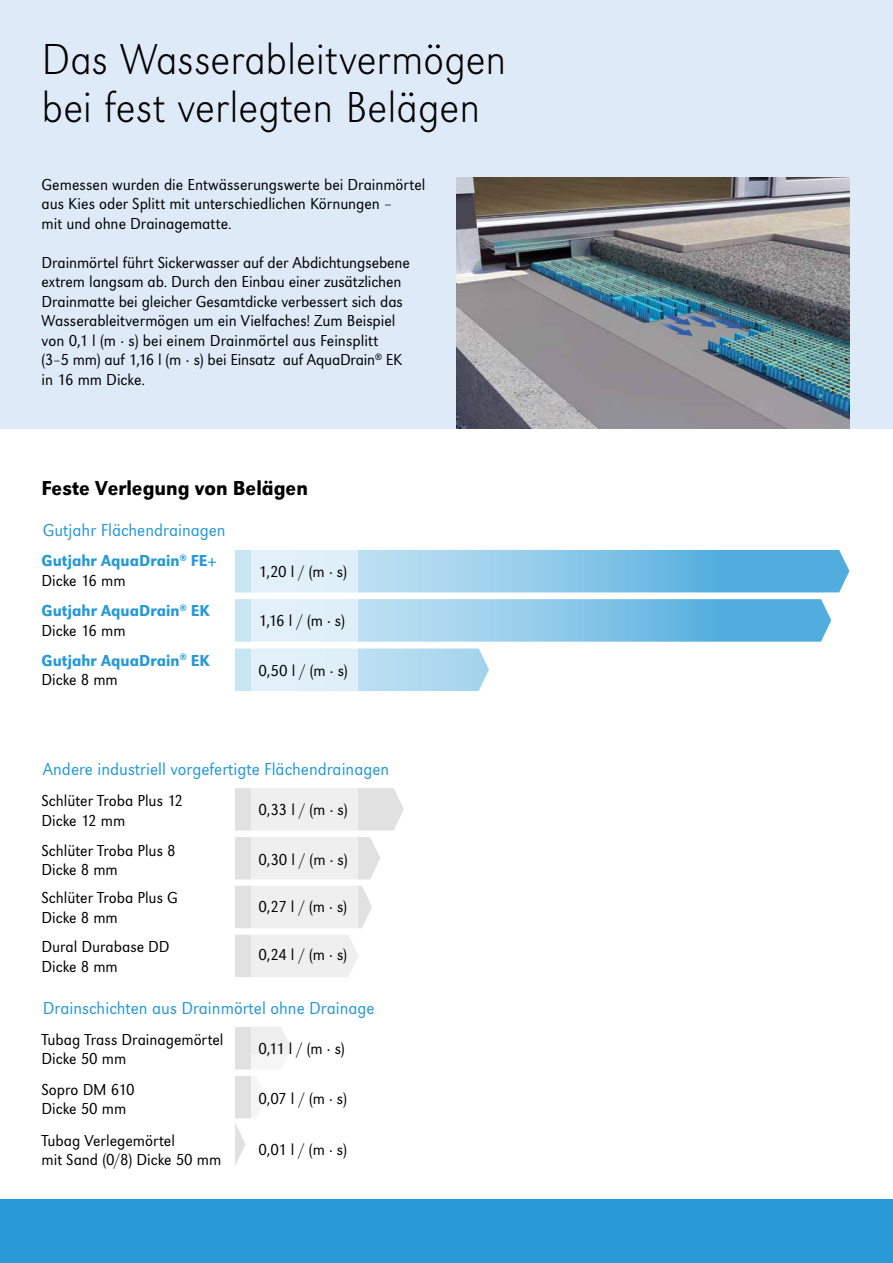
<style>
.page{position:relative;width:893px;height:1263px;background:#fff}
.page>*{position:absolute;margin:0;border:0;box-sizing:border-box;transform-origin:0 0}
.t1{font:300 expanded 45px/48px "URW Grotesk Nar";color:#000}
.t2{font:500 21px "URW Grotesk Nar";color:#000}
.t3{font:300 18px "URW Grotesk Nar";color:#2699d6}
.t4{font:300 16.5px/19.5px "URW Grotesk Nar";color:#000}
.t5{font:500 16.5px/19.5px "URW Grotesk Nar";letter-spacing:.005em;color:#2699d6}
.s1{font-weight:300;color:#000}
</style>
<div class="page">
<div style="left:0;top:0;width:893px;height:428px;background:#dfeaf8"></div>
<svg style="left:235px;top:935px;width:124px;height:42px"></svg>
<svg style="left:235px;top:886px;width:137px;height:42px"></svg>
<svg style="left:235px;top:1076px;width:16px;height:89px"></svg>
<svg style="left:235px;top:1027px;width:16px;height:42px"></svg>
<div style="left:718px;top:550px;width:131px;height:42px;background:#51adde"></div>
<svg style="left:718px;top:599px;width:113px;height:43px;background:#5ab1df"></svg>
<svg style="left:235px;top:788px;width:169px;height:43px;background:#e3e3e3"></svg>
<svg style="left:235px;top:837px;width:145px;height:42px;background:#e4e4e4"></svg>
<svg style="left:235px;top:549px;width:483px;height:142px"></svg>
<svg style="left:251px;top:549px;width:106px;height:506px"></svg>
<img style="left:456px;top:178px;width:393px;height:250px">
<div style="left:0;top:1199px;width:893px;height:64px;background:#2699d6"></div>
<h1 class="t1" style="left:42px;top:35px;width:467px">Das Wasserableitvermögen bei fest verlegten Belägen</h1>
<p class="t4" style="left:42px;top:174px;width:385px">Gemessen wurden die Entwässerungswerte bei Drainmörtel aus Kies oder Splitt mit unterschiedlichen Körnungen –<br>mit und ohne Drainagematte.</p>
<p class="t4" style="left:42px;top:252px;width:370px">Drainmörtel führt Sickerwasser auf der Abdichtungsebene extrem langsam ab. Durch den Einbau einer zusätzlichen Drainmatte bei gleicher Gesamtdicke verbessert sich das Wasserableitvermögen um ein Vielfaches! Zum Beispiel von 0,1 l (m · s) bei einem Drainmörtel aus Feinsplitt (3–5 mm) auf 1,16 l (m · s) bei Einsatz auf AquaDrain<sup>®</sup> EK in 16 mm Dicke.</p>
<p class="t2" style="left:42px;top:476px;width:268px">Feste Verlegung von Belägen</p>
<p class="t3" style="left:43px;top:519px;width:184px">Gutjahr Flächendrainagen</p>
<p class="t5" style="left:42px;top:551px;width:177px">Gutjahr AquaDrain<sup>®</sup> FE+<br><span class="s1">Dicke 16 mm</span></p>
<p class="t5" style="left:42px;top:601px;width:170px">Gutjahr AquaDrain<sup>®</sup> EK<br><span class="s1">Dicke 16 mm</span></p>
<p class="t5" style="left:42px;top:651px;width:170px">Gutjahr AquaDrain<sup>®</sup> EK<br><span class="s1">Dicke 8 mm</span></p>
<p class="t4" style="left:259px;top:561px;width:90px">1,20 l / (m · s)</p>
<p class="t4" style="left:259px;top:610px;width:88px">1,16 l / (m · s)</p>
<p class="t4" style="left:259px;top:660px;width:91px">0,50 l / (m · s)</p>
<p class="t3" style="left:43px;top:758px;width:348px">Andere industriell vorgefertigte Flächendrainagen</p>
<p class="t4" style="left:42px;top:791px;width:143px">Schlüter Troba Plus 12<br>Dicke 12 mm</p>
<p class="t4" style="left:259px;top:800px;width:90px">0,33 l / (m · s)</p>
<p class="t4" style="left:42px;top:840px;width:136px">Schlüter Troba Plus 8<br>Dicke 8 mm</p>
<p class="t4" style="left:259px;top:850px;width:91px">0,30 l / (m · s)</p>
<p class="t4" style="left:42px;top:888px;width:138px">Schlüter Troba Plus G<br>Dicke 8 mm</p>
<p class="t4" style="left:259px;top:897px;width:90px">0,27 l / (m · s)</p>
<p class="t4" style="left:42px;top:937px;width:130px">Dural Durabase DD<br>Dicke 8 mm</p>
<p class="t4" style="left:259px;top:945px;width:90px">0,24 l / (m · s)</p>
<p class="t3" style="left:43px;top:997px;width:333px">Drainschichten aus Drainmörtel ohne Drainage</p>
<p class="t4" style="left:42px;top:1029px;width:184px">Tubag Trass Drainagemörtel<br>Dicke 50 mm</p>
<p class="t4" style="left:259px;top:1039px;width:88px">0,11 l / (m · s)</p>
<p class="t4" style="left:42px;top:1079px;width:95px">Sopro DM 610<br>Dicke 50 mm</p>
<p class="t4" style="left:259px;top:1089px;width:90px">0,07 l / (m · s)</p>
<p class="t4" style="left:42px;top:1130px;width:181px">Tubag Verlegemörtel<br>mit Sand (0/8) Dicke 50 mm</p>
<p class="t4" style="left:259px;top:1139px;width:90px">0,01 l / (m · s)</p>
</div>
